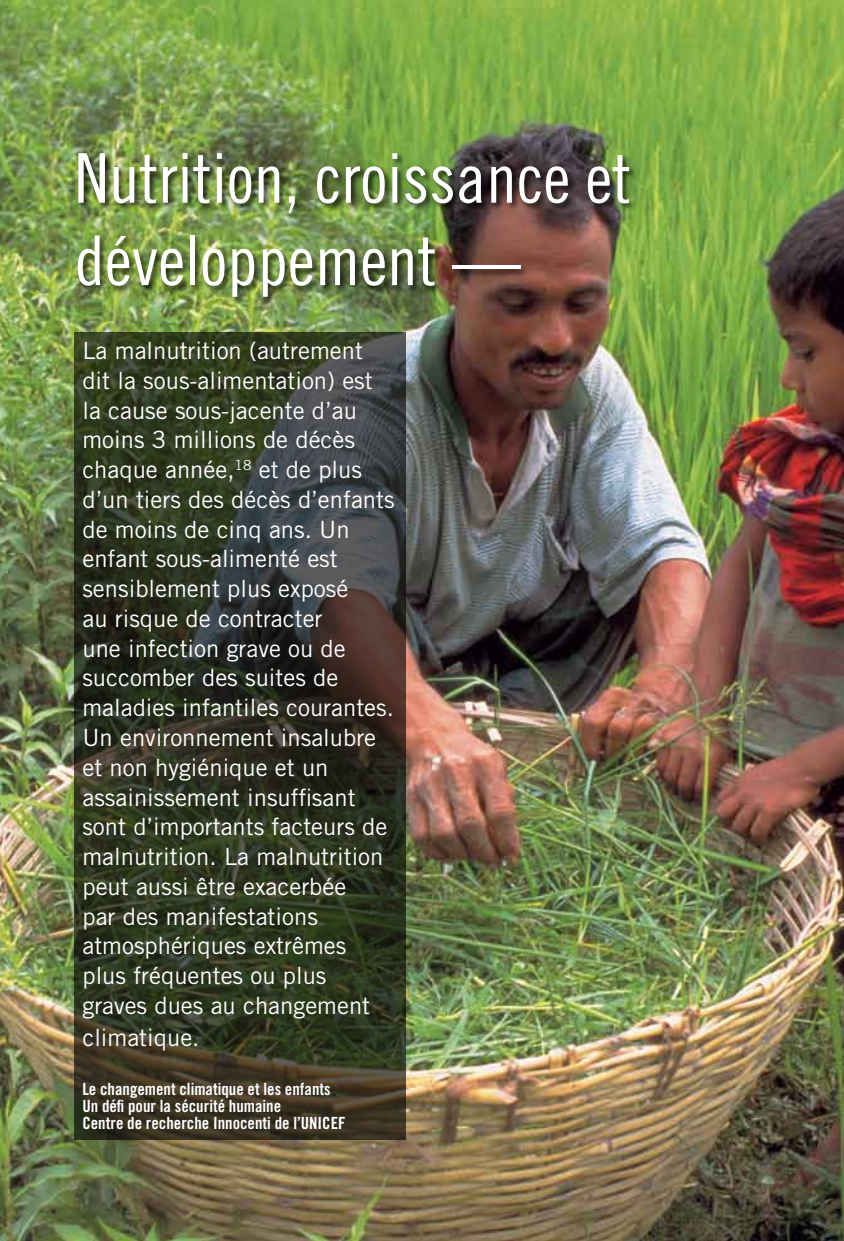
<style>
.page{position:relative;width:844px;height:1241px;background:#fff}
.page>*{position:absolute;margin:0;border:0;box-sizing:border-box;transform-origin:0 0}
.t1{font:68.6px/82.2px "Trade Gothic Cond Eighteen";color:#fff}
.t2{font:23.8px/29.8px "Trade Gothic";color:#fff}
.t3{font:16.8px/16.8px "Trade Gothic Bold Cond Twenty";color:#fff}
</style>
<div class="page">
<img style="left:0;top:0;width:843px;height:1240px">
<svg style="left:74px;top:332px;width:331px;height:807px;background:#323525"></svg>
<div style="left:76px;top:151px;width:561px;height:155px;background:#000;opacity:.75"></div>
<h1 class="t1" style="left:74px;top:136px;width:558px">Nutrition, croissance et développement —</h1>
<p class="t2" style="left:82px;top:335px;width:314px">La malnutrition (autrement dit la sous-alimentation) est la cause sous-jacente d’au moins 3 millions de décès chaque année,<sup>18</sup> et de plus d’un tiers des décès d’enfants de moins de cinq ans. Un enfant sous-alimenté est sensiblement plus exposé<br>au risque de contracter<br>une infection grave ou de succomber des suites de maladies infantiles courantes.<br>Un environnement insalubre et non hygiénique et un assainissement insuffisant sont d’importants facteurs de malnutrition. La malnutrition peut aussi être exacerbée<br>par des manifestations atmosphériques extrêmes plus fréquentes ou plus graves dues au changement</p>
<p class="t2" style="left:82px;top:1022px;width:119px">climatique.</p>
<p class="t3" style="left:82px;top:1080px;width:265px">Le changement climatique et les enfants<br>Un défi pour la sécurité humaine<br>Centre de recherche Innocenti de l’UNICEF</p>
</div>
